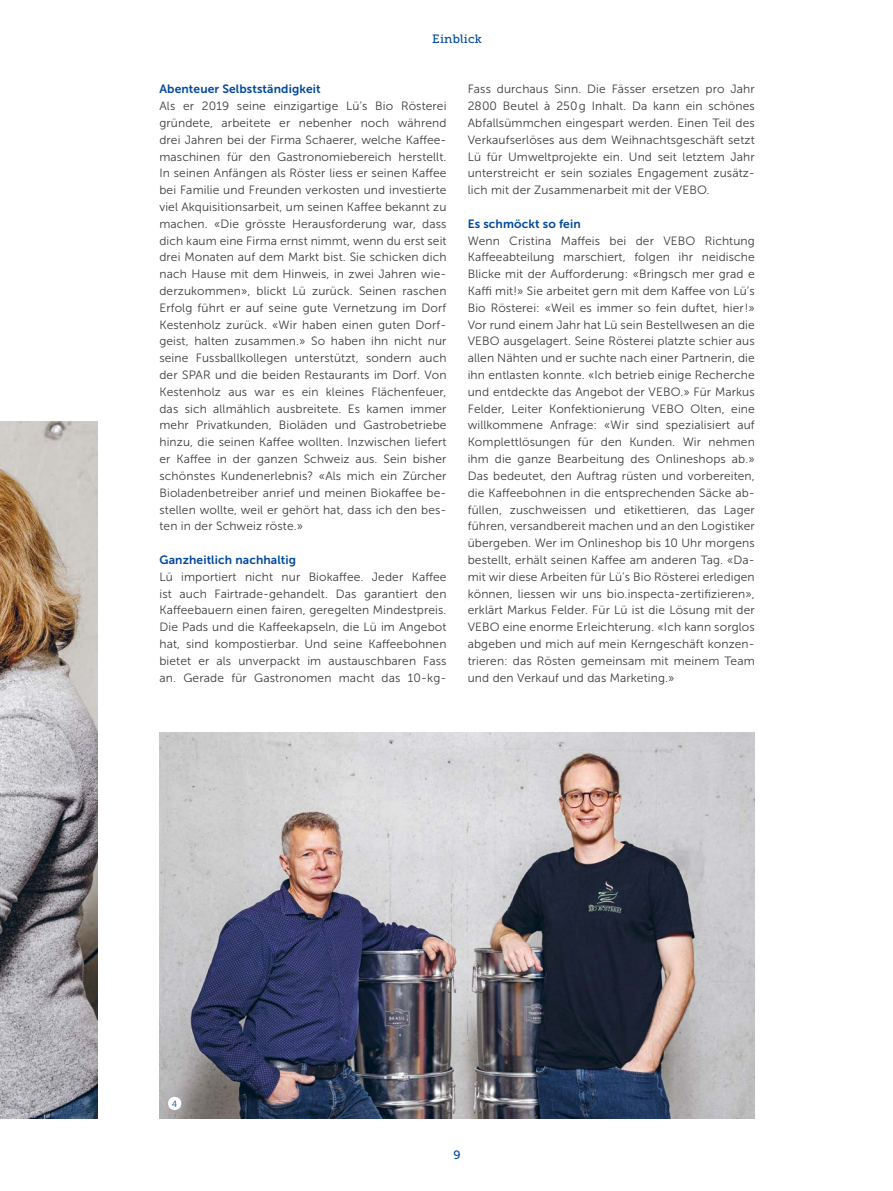
<style>
.page{position:relative;width:893px;height:1191px;background:#fff}
.page>*{position:absolute;margin:0;border:0;box-sizing:border-box;transform-origin:0 0}
.Lauftext{font:12px/16.8px "Museo Sans 300";letter-spacing:.01em;color:#3c3c3b;text-align:justify}
.Interview_Frage{font:12px "Museo Sans 700";letter-spacing:.01em;color:#00489a}
.Rubrik_Pagina{font:12px "Museo Slab 500";letter-spacing:.015em;color:#00489a}
.Legende_Bild_Grafik{font:9px "Museo Sans 300";color:#00489a}
</style>
<div class="page">
<img style="left:0;top:421px;width:98px;height:697px">
<img style="left:159px;top:732px;width:596px;height:386px">
<div style="left:168px;top:1096px;width:13px;height:14px;background:#fff;border-radius:50%"></div>
<p class="Rubrik_Pagina" style="left:432px;top:32px;width:51px">Einblick</p>
<p class="Interview_Frage" style="left:159px;top:83px;width:163px">Abenteuer Selbstständigkeit</p>
<p class="Lauftext" style="left:159px;top:98px;width:289px;text-align:left">Als er 2019 seine einzigartige Lü’s Bio Rösterei gründete, arbeitete er nebenher noch während drei Jahren bei der Firma Schaerer, welche Kaffee&shy;maschinen für den Gastronomiebereich herstellt.<br>In seinen Anfängen als Röster liess er seinen Kaffee bei Familie und Freunden verkosten und investierte viel Akquisitionsarbeit, um seinen Kaffee bekannt zu machen. «Die grösste Herausforderung war, dass dich kaum eine Firma ernst nimmt, wenn du erst seit drei Monaten auf dem Markt bist. Sie schicken dich nach Hause mit dem Hinweis, in zwei Jahren wie&shy;derzukommen», blickt Lü zurück. Seinen raschen Erfolg führt er auf seine gute Vernetzung im Dorf Kestenholz zurück. «Wir haben einen guten Dorf&shy;geist, halten zusammen.» So haben ihn nicht nur seine Fussballkollegen unterstützt, sondern auch der SPAR und die beiden Restaurants im Dorf. Von Kestenholz aus war es ein kleines Flächenfeuer, das sich allmählich ausbreitete. Es kamen immer mehr Privatkunden, Bioläden und Gastrobetriebe hinzu, die seinen Kaffee wollten. Inzwischen liefert er Kaffee in der ganzen Schweiz aus. Sein bisher schönstes Kundenerlebnis? «Als mich ein Zürcher Bioladenbetreiber anrief und meinen Biokaffee be&shy;stellen wollte, weil er gehört hat, dass ich den bes&shy;ten in der Schweiz röste.»</p>
<p class="Interview_Frage" style="left:159px;top:553px;width:138px">Ganzheitlich nachhaltig</p>
<p class="Lauftext" style="left:159px;top:568px;width:289px">Lü importiert nicht nur Biokaffee. Jeder Kaffee ist auch Fairtrade-gehandelt. Das garantiert den Kaffeebauern einen fairen, geregelten Mindestpreis.<br>Die Pads und die Kaffeekapseln, die Lü im Angebot hat, sind kompostierbar. Und seine Kaffeebohnen bietet er als unverpackt im austauschbaren Fass an. Gerade für Gastronomen macht das 10-kg-</p>
<p class="Lauftext" style="left:468px;top:81px;width:289px">Fass durchaus Sinn. Die Fässer ersetzen pro Jahr 2800 Beutel à 250 g Inhalt. Da kann ein schönes Abfallsümmchen eingespart werden. Einen Teil des Verkaufserlöses aus dem Weihnachtsgeschäft setzt Lü für Umweltprojekte ein. Und seit letztem Jahr unterstreicht er sein soziales Engagement zusätz&shy;lich mit der Zusammenarbeit mit der VEBO.</p>
<p class="Interview_Frage" style="left:468px;top:217px;width:114px">Es schmöckt so fein</p>
<p class="Lauftext" style="left:468px;top:232px;width:289px">Wenn Cristina Maffeis bei der VEBO Richtung Kaffeeabteilung marschiert, folgen ihr neidische Blicke mit der Aufforderung: «Bringsch mer grad e Kaffi mit!» Sie arbeitet gern mit dem Kaffee von Lü’s Bio Rösterei: «Weil es immer so fein duftet, hier!» Vor rund einem Jahr hat Lü sein Bestellwesen an die VEBO ausgelagert. Seine Rösterei platzte schier aus allen Nähten und er suchte nach einer Partnerin, die ihn entlasten konnte. «Ich betrieb einige Recherche und entdeckte das Angebot der VEBO.» Für Markus Felder, Leiter Konfektionierung VEBO Olten, eine willkommene Anfrage: «Wir sind spezialisiert auf Komplettlösungen für den Kunden. Wir nehmen ihm die ganze Bearbeitung des Onlineshops ab.» Das bedeutet, den Auftrag rüsten und vorbereiten, die Kaffeebohnen in die entsprechenden Säcke ab&shy;füllen, zuschweissen und etikettieren, das Lager führen, versandbereit machen und an den Logistiker übergeben. Wer im Onlineshop bis 10 Uhr morgens bestellt, erhält seinen Kaffee am anderen Tag. «Da&shy;mit wir diese Arbeiten für Lü’s Bio Rösterei erledigen können, liessen wir uns bio.inspecta-zertifizieren», erklärt Markus Felder. Für Lü ist die Lösung mit der VEBO eine enorme Erleichterung. «Ich kann sorglos abgeben und mich auf mein Kerngeschäft konzen&shy;trieren: das Rösten gemeinsam mit meinem Team und den Verkauf und das Marketing.»</p>
<p class="Legende_Bild_Grafik" style="left:172px;top:1098px;width:7px">4</p>
<p class="Rubrik_Pagina" style="left:454px;top:1148px;width:9px">9</p>
</div>
